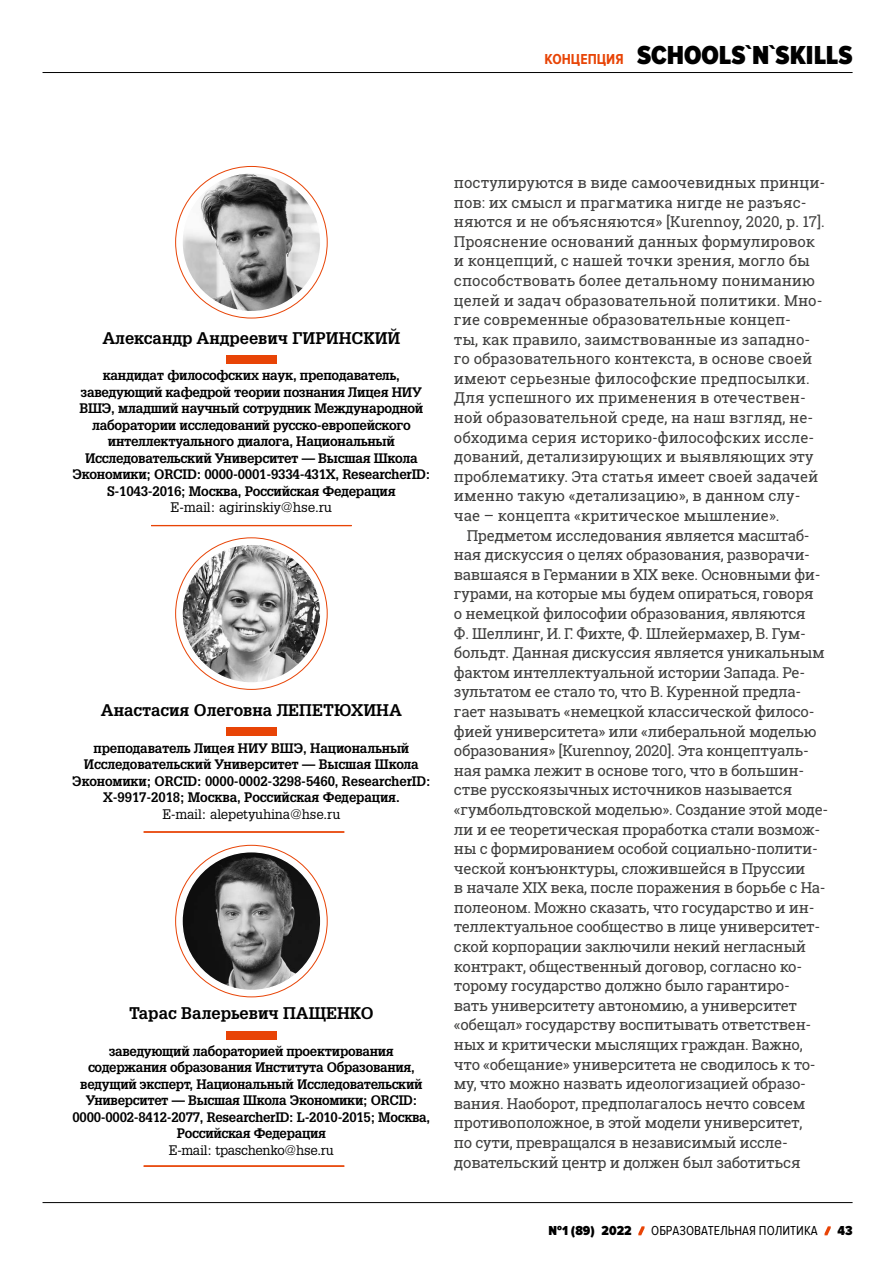
<style>
.page{position:relative;width:893px;height:1263px;background:#fff}
.page>*{position:absolute;margin:0;border:0;box-sizing:border-box;transform-origin:0 0}
.t1{font:900 27px "Proxima Nova Cond";color:#000}
.t2{font:700 16.5px "AG Gloria C";color:#000}
.t3{font:15px/19.6px "Roboto Slab";letter-spacing:-.02em;color:#40403f}
.t4{font:15px/19.6px "Roboto Slab";color:#40403f}
.t5{font:700 13.5px/16.5px "AG Gloria C";letter-spacing:-.02em;color:#000;text-align:center}
.t6{font:13.5px "AG Gloria C";letter-spacing:-.01em;color:#000}
.t7{font:13.5px "Proxima Nova Cond";color:#000}
.t8{font:900 13.5px "Proxima Nova Cond";color:#000}
.s1{font-weight:700;font-size:15px;color:#e84406}
</style>
<div class="page">
<hr style="left:151px;top:525px;width:201px;height:1px;background:#e84406">
<div style="left:226px;top:355px;width:50px;height:9px;background:#e84406"></div>
<img style="left:182px;top:173px;width:139px;height:139px;border-radius:69px">
<hr style="left:144px;top:832px;width:200px;height:1px;background:#e84406">
<div style="left:226px;top:727px;width:50px;height:9px;background:#e84406"></div>
<img style="left:182px;top:544px;width:139px;height:139px;border-radius:69px">
<hr style="left:144px;top:1166px;width:200px;height:1px;background:#e84406">
<div style="left:226px;top:1031px;width:50px;height:8px;background:#e84406"></div>
<img style="left:182px;top:852px;width:139px;height:138px;border-radius:69px">
<hr style="left:43px;top:1202px;width:810px;height:1px;background:#000">
<hr style="left:43px;top:72px;width:810px;height:1px;background:#000">
<svg style="left:638px;top:1226px;width:6px;height:9px"></svg>
<svg style="left:824px;top:1226px;width:7px;height:9px"></svg>
<h1 class="t1" style="left:545px;top:40px;width:309px"><span class="s1">КОНЦЕПЦИЯ</span> SCHOOLS`N`SKILLS</h1>
<p class="t2" style="left:102px;top:328px;width:299px">Александр Андреевич ГИРИНСКИЙ</p>
<p class="t5" style="left:73px;top:367px;width:359px">кандидат философских наук, преподаватель, заведующий кафедрой теории познания Лицея НИУ ВШЭ, младший научный сотрудник Международной лаборатории исследований русско-европейского интеллектуального диалога, Национальный Исследовательский Университет — Высшая Школа Экономики; ORCID: 0000-0001-9334-431X, ResearcherID:<br>S-1043-2016; Москва, Российская Федерация</p>
<p class="t6" style="left:171px;top:499px;width:163px">E-mail: agirinskiy@hse.ru</p>
<p class="t2" style="left:101px;top:701px;width:303px">Анастасия Олеговна ЛЕПЕТЮХИНА</p>
<p class="t5" style="left:72px;top:739px;width:360px">преподаватель Лицея НИУ ВШЭ, Национальный Исследовательский Университет — Высшая Школа Экономики; ORCID: 0000-0002-3298-5460, ResearcherID:<br>X-9917-2018; Москва, Российская Федерация.</p>
<p class="t6" style="left:162px;top:806px;width:179px">E-mail: alepetyuhina@hse.ru</p>
<p class="t2" style="left:129px;top:1004px;width:246px">Тарас Валерьевич ПАЩЕНКО</p>
<p class="t5" style="left:73px;top:1042px;width:359px">заведующий лабораторией проектирования содержания образования Института Образования, ведущий эксперт, Национальный Исследовательский Университет — Высшая Школа Экономики; ORCID:<br>0000-0002-8412-2077, ResearcherID: L-2010-2015; Москва, Российская Федерация</p>
<p class="t6" style="left:169px;top:1142px;width:167px">E-mail: tpaschenko@hse.ru</p>
<p class="t4" style="left:454px;top:173px;width:373px">постулируются в виде самоочевидных принци&shy;пов: их смысл и прагматика нигде не разъяс&shy;няются и не объясняются» [Kurennoy, 2020, p. 17].<br>Прояснение оснований данных формулировок и концепций, с нашей точки зрения, могло бы способствовать более детальному пониманию целей и задач образовательной политики. Мно&shy;гие современные образовательные концеп-<br>ты, как правило, заимствованные из западно&shy;го образовательного контекста, в основе своей имеют серьезные философские предпосылки.<br>Для успешного их применения в отечествен&shy;ной образовательной среде, на наш взгляд, не&shy;обходима серия историко-философских иссле&shy;дований, детализирующих и выявляющих эту проблематику. Эта статья имеет своей задачей именно такую «детализацию», в данном слу&shy;чае – концепта «критическое мышление».</p>
<p class="t3" style="left:454px;top:525px;width:376px;text-indent:13px">Предметом исследования является масштаб&shy;ная дискуссия о целях образования, разворачи&shy;вавшаяся в Германии в XIX веке. Основными фи&shy;гурами, на которые мы будем опираться, говоря<br>о немецкой философии образования, являются<br>Ф. Шеллинг, И. Г. Фихте, Ф. Шлейермахер, В. Гум&shy;больдт. Данная дискуссия является уникальным фактом интеллектуальной истории Запада. Ре&shy;зультатом ее стало то, что В. Куренной предла&shy;гает называть «немецкой классической филосо&shy;фией университета» или «либеральной моделью образования» [Kurennoy, 2020]. Эта концептуаль&shy;ная рамка лежит в основе того, что в большин&shy;стве русскоязычных источников называется «гумбольдтовской моделью». Создание этой моде&shy;ли и ее теоретическая проработка стали возмож&shy;ны с формированием особой социально-полити&shy;ческой конъюнктуры, сложившейся в Пруссии<br>в начале XIX века, после поражения в борьбе с На&shy;полеоном. Можно сказать, что государство и ин&shy;теллектуальное сообщество в лице университет&shy;ской корпорации заключили некий негласный контракт, общественный договор, согласно ко&shy;торому государство должно было гарантиро-<br>вать университету автономию, а университет «обещал» государству воспитывать ответствен&shy;ных и критически мыслящих граждан. Важно, что «обещание» университета не сводилось к то&shy;му, что можно назвать идеологизацией образо&shy;вания. Наоборот, предполагалось нечто совсем противоположное, в этой модели университет,<br>по сути, превращался в независимый иссле&shy;довательский центр и должен был заботиться</p>
<p class="t8" style="left:549px;top:1223px;width:84px">№1 (89) 2022</p>
<p class="t7" style="left:651px;top:1223px;width:168px">ОБРАЗОВАТЕЛЬНАЯ ПОЛИТИКА</p>
<p class="t8" style="left:837px;top:1223px;width:17px">43</p>
</div>
